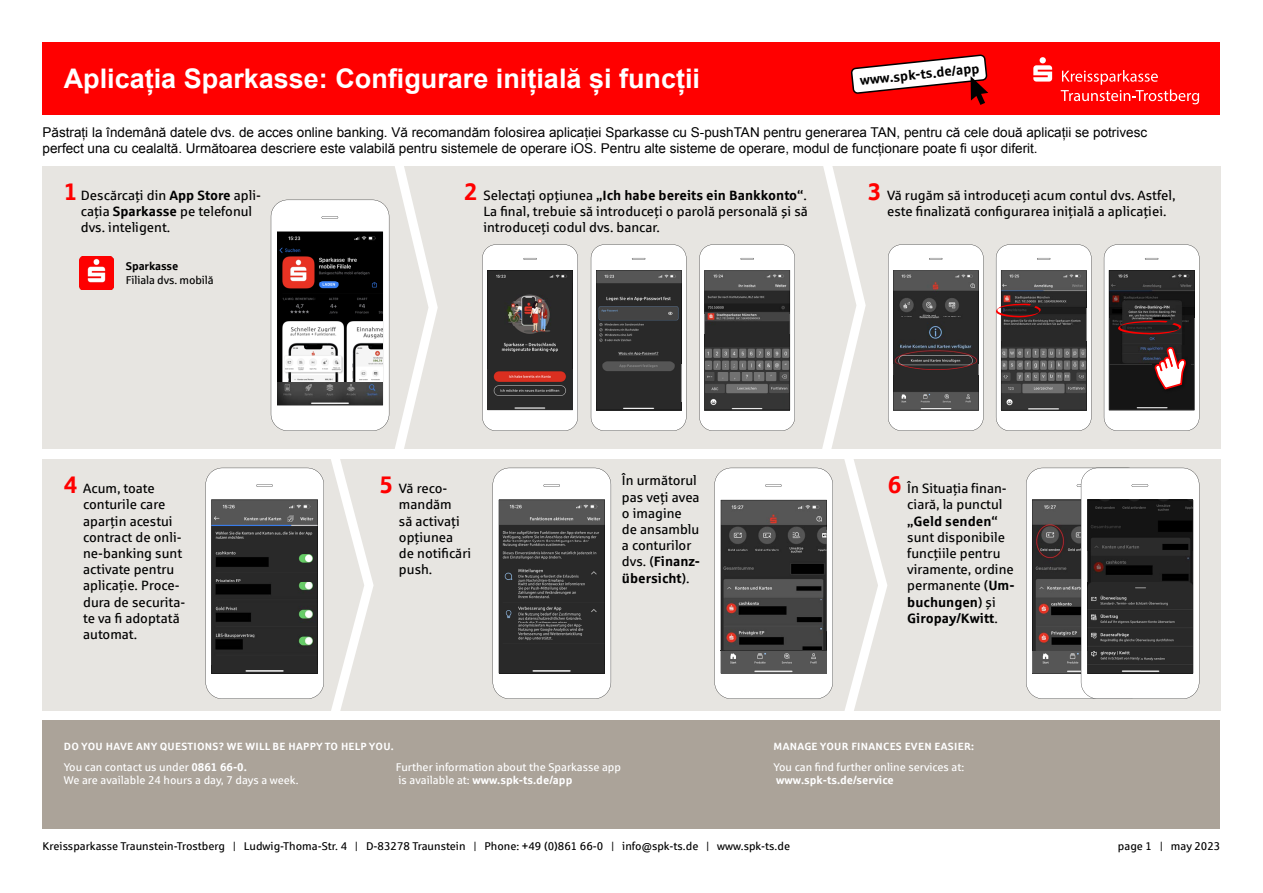
<style>
.page{position:relative;width:1263px;height:893px;background:#fff}
.page>*{position:absolute;margin:0;border:0;box-sizing:border-box;transform-origin:0 0}
.t1{font:700 27px "Arial";color:#fff}
.t2{font:13.5px/16.2px "Sparkasse Rg";color:#000}
.t3{font:13.5px/16.2px "Arial";color:#000}
.t4{font:700 13.5px "Sparkasse Rg";color:#000}
.t5{font:11.25px/13.5px "Sparkasse Rg";color:#fff}
.t6{font:11.25px "Sparkasse Rg";color:#000}
.t7{font:700 11.25px "Sparkasse Rg";color:#fff}
.t8{font:700 11.25px "Sparkasse Rg";letter-spacing:-.01em;color:#000}
.t9{font:700 10.5px "Sparkasse Rg";letter-spacing:.025em;color:#fff}
.s1{font-weight:700;font-size:24px;color:#f00}
.s2{font-weight:700}
</style>
<div class="page">
<div style="left:43px;top:43px;width:1177px;height:72px;background:#f00"></div>
<div style="left:43px;top:166px;width:1178px;height:545px;background:#e7e5e1"></div>
<img style="left:79px;top:256px;width:35px;height:34px">
<div style="left:28px;top:449px;width:1225px;height:9px;background:#fff"></div>
<svg style="left:996px;top:244px;width:95px;height:187px"></svg>
<svg style="left:1104px;top:244px;width:95px;height:187px"></svg>
<svg style="left:482px;top:244px;width:96px;height:187px"></svg>
<img style="left:487px;top:369px;width:86px;height:41px">
<svg style="left:591px;top:244px;width:95px;height:187px"></svg>
<svg style="left:206px;top:166px;width:232px;height:545px"></svg>
<svg style="left:493px;top:468px;width:118px;height:231px"></svg>
<svg style="left:699px;top:166px;width:284px;height:545px"></svg>
<svg style="left:1026px;top:468px;width:173px;height:231px"></svg>
<svg style="left:851px;top:54px;width:137px;height:51px"></svg>
<div style="left:43px;top:720px;width:1177px;height:109px;background:#aba399"></div>
<svg style="left:1033px;top:57px;width:19px;height:25px"></svg>
<svg style="left:1061px;top:70px;width:138px;height:34px"></svg>
<p class="t4" style="left:859px;top:72px;width:122px;rotate:-6deg">www.spk-ts.de/app</p>
<h1 class="t1" style="left:64px;top:61px;width:638px">Aplicația Sparkasse: Configurare inițială și funcții</h1>
<p class="t3" style="left:43px;top:124px;width:1106px">Păstrați la îndemână datele dvs. de acces online banking. Vă recomandăm folosirea aplicației Sparkasse cu S-pushTAN pentru generarea TAN, pentru că cele două aplicații se potrivesc perfect una cu cealaltă. Următoarea descriere este valabilă pentru sistemele de operare iOS. Pentru alte sisteme de operare, modul de funcționare poate fi ușor diferit.</p>
<p class="t2" style="left:81px;top:187px;width:182px;text-indent:-17px"><span class="s1">1</span> Descărcați din <span class="s2">App Store</span> apli&shy;cația <span class="s2">Sparkasse</span> pe telefonul dvs. inteligent.</p>
<p class="t8" style="left:126px;top:259px;width:54px">Sparkasse</p>
<p class="t6" style="left:126px;top:273px;width:89px">Filiala dvs. mobilă</p>
<p class="t2" style="left:483px;top:187px;width:326px;text-align:justify;text-indent:-19px"><span class="s1">2</span> Selectați opțiunea <span class="s2">„Ich habe bereits ein Bankkonto“</span>.<br>La final, trebuie să introduceți o parolă personală și să introduceți codul dvs. bancar.</p>
<p class="t2" style="left:887px;top:187px;width:290px;text-indent:-19px"><span class="s1">3</span> Vă rugăm să introduceți acum contul dvs. Astfel, este finalizată configurarea inițială a aplicației.</p>
<p class="t2" style="left:622px;top:472px;width:80px">În următorul pas veți avea o imagine de ansamblu a conturilor dvs. (<span class="s2">Finanz&shy;übersicht</span>).</p>
<p class="t2" style="left:83px;top:480px;width:104px;text-indent:-19px"><span class="s1">4</span> Acum, toate conturile care aparțin acestui contract de onli&shy;ne-banking sunt activate pentru aplicație. Proce&shy;dura de securita&shy;te va fi adoptată automat.</p>
<p class="t2" style="left:907px;top:480px;width:101px;text-indent:-19px"><span class="s1">6</span> În Situația finan&shy;ciară, la punctul</p>
<p class="t2" style="left:399px;top:480px;width:74px;text-indent:-19px"><span class="s1">5</span> Vă reco&shy;mandăm<br>să activați opțiunea de notificări push.</p>
<p class="t4" style="left:907px;top:512px;width:92px">„Geld senden“</p>
<p class="t2" style="left:907px;top:529px;width:109px">sunt disponibile funcțiile pentru viramente, ordine permanente (<span class="s2">Um&shy;buchungen</span>) și<br><span class="s2">Giropay/Kwitt</span>.</p>
<p class="t9" style="left:64px;top:740px;width:331px">DO YOU HAVE ANY QUESTIONS? WE WILL BE HAPPY TO HELP YOU.</p>
<p class="t5" style="left:64px;top:760px;width:236px">You can contact us under <span class="s2">0861 66-0.<br></span>We are available 24 hours a day, 7 days a week.</p>
<p class="t5" style="left:396px;top:760px;width:227px">Further information about the Sparkasse app is available at: <span class="s2">www.spk-ts.de/app</span></p>
<p class="t9" style="left:774px;top:740px;width:202px">MANAGE YOUR FINANCES EVEN EASIER:</p>
<p class="t5" style="left:774px;top:760px;width:192px">You can find further online services at:</p>
<p class="t7" style="left:776px;top:773px;width:119px">www.spk-ts.de/service</p>
<p class="t6" style="left:43px;top:839px;width:749px">Kreissparkasse Traunstein-Trostberg | Ludwig-Thoma-Str. 4 | D-83278 Traunstein | Phone: +49 (0)861 66-0 | info@spk-ts.de | www.spk-ts.de</p>
<p class="t6" style="left:1118px;top:839px;width:104px">page 1 | may 2023</p>
</div>
